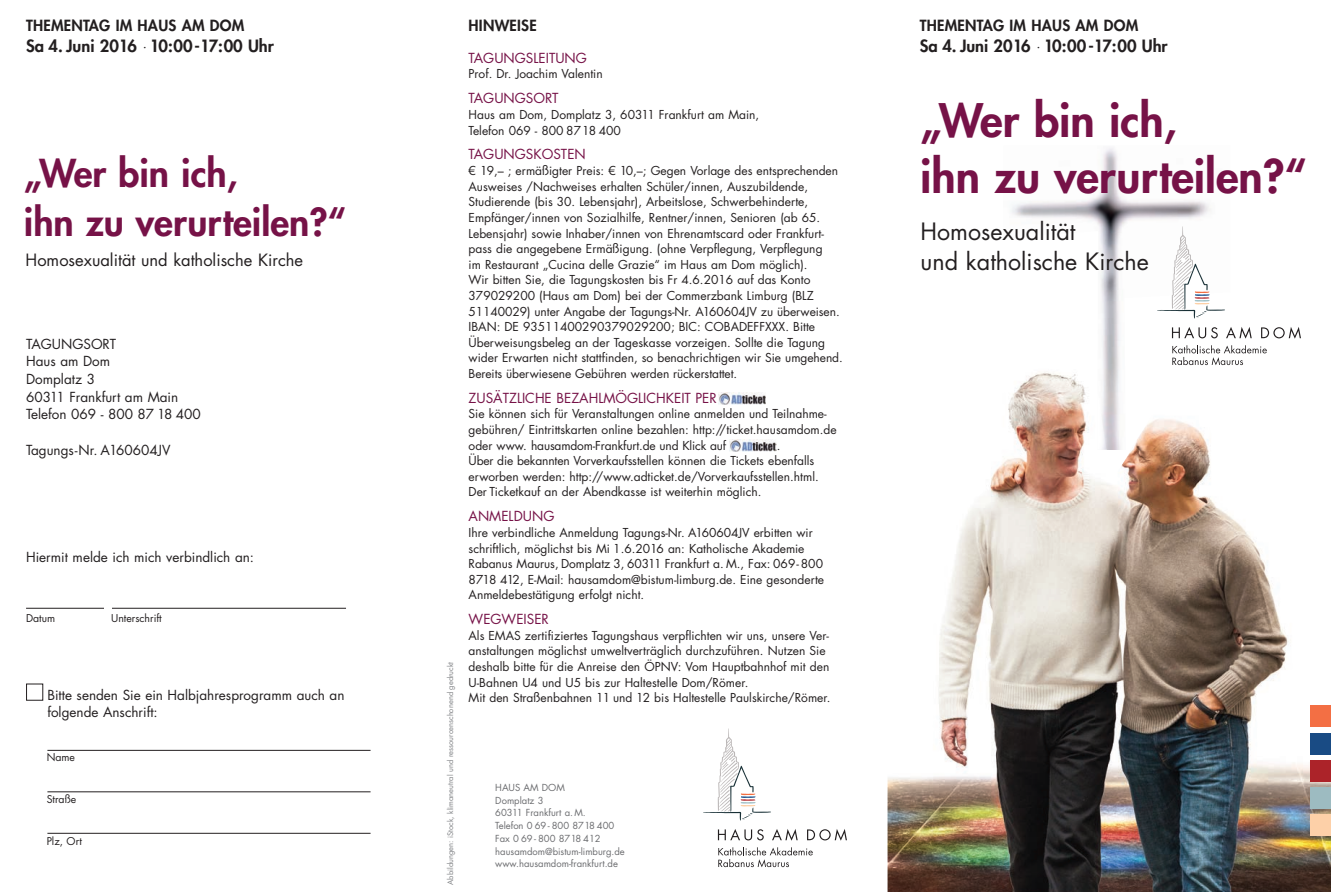
<style>
.page{position:relative;width:1331px;height:892px;background:#fff}
.page>*{position:absolute;margin:0;border:0;box-sizing:border-box;transform-origin:0 0}
.t1{font:800 45px/55.5px "Futura LT";color:#761247}
.t2{font:800 37.5px/49.5px "Futura LT";color:#761247}
.t3{font:23.25px/30px "Futura LT";color:#231f20}
.t4{font:800 16.5px "Futura LT";color:#231f20}
.t5{font:16.5px "Futura LT";color:#231f20}
.t6{font:800 15px "Futura LT";letter-spacing:.015em;color:#231f20}
.t7{font:13.5px/17.7px "Futura LT";color:#231f20}
.t8{font:13.5px "Futura LT";color:#761247}
.t9{font:12px/15.6px "Futura LT";color:#231f20}
.t10{font:10.5px "Futura LT";color:#231f20}
.t11{font:9.45px/12.8px "Futura LT";color:#6c6d70}
.t12{font:7.5px "Futura LT";color:#808285}
.s1{font-weight:400;font-size:13.5px}
</style>
<div class="page">
<img style="left:1011px;top:148px;width:214px;height:211px">
<img style="left:887px;top:359px;width:443px;height:533px">
<img style="left:1096px;top:390px;width:10px;height:60px">
<hr style="left:47px;top:750px;width:323px;height:1px;background:#231f20">
<hr style="left:47px;top:792px;width:323px;height:1px;background:#231f20">
<hr style="left:47px;top:833px;width:323px;height:1px;background:#231f20">
<div style="left:26px;top:684px;width:17px;height:16px;border:1px solid #231f20"></div>
<svg style="left:703px;top:728px;width:67px;height:93px"></svg>
<svg style="left:717px;top:829px;width:46px;height:11px"></svg>
<svg style="left:772px;top:829px;width:25px;height:12px"></svg>
<svg style="left:807px;top:829px;width:39px;height:12px"></svg>
<svg style="left:718px;top:847px;width:94px;height:20px"></svg>
<hr style="left:26px;top:608px;width:320px;height:1px;background:#231f20">
<div style="left:104px;top:603px;width:8px;height:7px;background:#fff"></div>
<div style="left:1309px;top:706px;width:21px;height:21px;background:#f36f44"></div>
<div style="left:1309px;top:733px;width:21px;height:21px;background:#194b84"></div>
<div style="left:1309px;top:760px;width:21px;height:21px;background:#ac2329"></div>
<div style="left:1309px;top:788px;width:21px;height:21px;background:#9dbbc1"></div>
<div style="left:1309px;top:815px;width:21px;height:21px;background:#fdd0a8"></div>
<img style="left:729px;top:440px;width:46px;height:12px">
<img style="left:718px;top:393px;width:47px;height:12px">
<svg style="left:1156px;top:226px;width:68px;height:93px"></svg>
<svg style="left:1171px;top:327px;width:46px;height:11px"></svg>
<svg style="left:1226px;top:327px;width:25px;height:12px"></svg>
<svg style="left:1261px;top:327px;width:39px;height:12px"></svg>
<svg style="left:1171px;top:345px;width:95px;height:20px"></svg>
<p class="t6" style="left:26px;top:20px;width:220px">THEMENTAG IM HAUS AM DOM</p>
<h3 class="t4" style="left:26px;top:40px;width:249px">Sa 4. Juni 2016 <span class="s1">·</span> 10:00-17:00 Uhr</h3>
<h2 class="t2" style="left:24px;top:153px;width:323px">„Wer bin ich,<br>ihn zu verurteilen?“</h2>
<h3 class="t5" style="left:26px;top:252px;width:279px">Homosexualität und katholische Kirche</h3>
<p class="t7" style="left:26px;top:336px;width:176px">TAGUNGSORT<br>Haus am Dom<br>Domplatz 3<br>60311 Frankfurt am Main<br>Telefon 069 - 800 87 18 400</p>
<p class="t7" style="left:26px;top:442px;width:146px">Tagungs-Nr. A160604JV</p>
<p class="t7" style="left:26px;top:550px;width:229px">Hiermit melde ich mich verbindlich an:</p>
<p class="t10" style="left:26px;top:614px;width:31px">Datum</p>
<p class="t10" style="left:111px;top:614px;width:52px">Unterschrift</p>
<p class="t7" style="left:47px;top:688px;width:298px;line-height:16.5px">Bitte senden Sie ein Halbjahresprogramm auch an folgende Anschrift:</p>
<p class="t10" style="left:47px;top:753px;width:30px">Name</p>
<p class="t10" style="left:47px;top:795px;width:31px">Straße</p>
<p class="t10" style="left:47px;top:837px;width:37px">Plz, Ort</p>
<p class="t12" style="left:447px;top:885px;width:225px;rotate:-90deg">Abbildungen: iStock, klimaneutral und ressourcenschonend gedruckt</p>
<p class="t6" style="left:468px;top:20px;width:70px">HINWEISE</p>
<p class="t8" style="left:468px;top:52px;width:120px">TAGUNGSLEITUNG</p>
<p class="t9" style="left:468px;top:67px;width:136px">Prof. Dr. Joachim Valentin</p>
<p class="t8" style="left:468px;top:92px;width:91px">TAGUNGSORT</p>
<p class="t9" style="left:468px;top:108px;width:292px">Haus am Dom, Domplatz 3, 60311 Frankfurt am Main,<br>Telefon 069 - 800 8718 400</p>
<p class="t8" style="left:468px;top:148px;width:119px">TAGUNGSKOSTEN</p>
<p class="t9" style="left:468px;top:164px;width:375px">€ 19,– ; ermäßigter Preis: € 10,–; Gegen Vorlage des entsprechenden Ausweises /Nachweises erhalten Schüler/innen, Auszubildende, Studierende (bis 30. Lebensjahr), Arbeitslose, Schwerbehinderte, Empfänger/innen von Sozialhilfe, Rentner/innen, Senioren (ab 65.<br>Lebensjahr) sowie Inhaber/innen von Ehrenamtscard oder Frankfurt - pass die angegebene Ermäßigung. (ohne Verpflegung, Verpflegung<br>im Restaurant „Cucina delle Grazie“ im Haus am Dom möglich).<br>Wir bitten Sie, die Tagungskosten bis Fr 4.6.2016 auf das Konto 379029200 (Haus am Dom) bei der Commerzbank Limburg (BLZ 51140029) unter Angabe der Tagungs-Nr. A160604JV zu überweisen.<br>IBAN: DE 93511400290379029200; BIC: COBADEFFXXX. Bitte Überweisungsbeleg an der Tageskasse vorzeigen. Sollte die Tagung wider Erwarten nicht stattfinden, so benachrichtigen wir Sie um gehend.<br>Bereits überwiesene Gebühren werden rückerstattet.</p>
<p class="t8" style="left:468px;top:392px;width:250px">ZUSÄTZLICHE BEZAHLMÖGLICHKEIT PER</p>
<p class="t9" style="left:468px;top:407px;width:369px">Sie können sich für Veranstaltungen online anmelden und Teilnahme - gebühren/ Eintrittskarten online bezahlen: http://ticket.hausamdom.de oder www. hausamdom-Frankfurt.de und Klick auf</p>
<p class="t9" style="left:468px;top:438px;width:351px;text-indent:308px">.<br>Über die bekannten Vor verkaufs stellen können die Tickets ebenfalls erworben werden: http://www.adticket.de/Vorverkaufsstellen.html.<br>Der Ticketkauf an der Abendkasse ist weiterhin möglich.</p>
<p class="t8" style="left:468px;top:510px;width:87px">ANMELDUNG</p>
<p class="t9" style="left:468px;top:526px;width:357px">Ihre verbindliche Anmeldung Tagungs-Nr. A160604JV er bitten wir schriftlich, möglichst bis Mi 1.6.2016 an: Katholische Akademie Rabanus Maurus, Domplatz 3, 60311 Frankfurt a. M., Fax: 069- 800<br>8718 412, E-Mail: hausamdom@bistum-limburg.de. Eine gesonderte Anmelde bestätigung erfolgt nicht.</p>
<p class="t8" style="left:468px;top:613px;width:82px">WEGWEISER</p>
<p class="t9" style="left:468px;top:629px;width:363px">Als EMAS zertifiziertes Tagungshaus verpflichten wir uns, unsere Ver - anstaltun gen möglichst umwelt verträglich durchzuführen. Nutzen Sie deshalb bitte für die Anreise den ÖPNV: Vom Hauptbahnhof mit den U-Bahnen U4 und U5 bis zur Haltestelle Dom/Römer.<br>Mit den Straßen bahnen 11 und 12 bis Haltestelle Paulskirche/Römer.</p>
<p class="t11" style="left:495px;top:782px;width:131px">HAUS AM DOM<br>Domplatz 3<br>60311 Frankfurt a.M.<br>Telefon 0 69 - 800 8718 400<br>Fax 0 69 - 800 8718 412 hausamdom@bistum-limburg.de www.hausamdom-frankfurt.de</p>
<p class="t6" style="left:919px;top:20px;width:220px">THEMENTAG IM HAUS AM DOM</p>
<h3 class="t4" style="left:919px;top:40px;width:249px">Sa 4. Juni 2016 <span class="s1">·</span> 10:00-17:00 Uhr</h3>
<h1 class="t1" style="left:920px;top:98px;width:388px">„Wer bin ich,<br>ihn zu verurteilen?“</h1>
<h3 class="t3" style="left:920px;top:218px;width:230px">Homosexualität<br>und katholische Kirche</h3>
</div>
